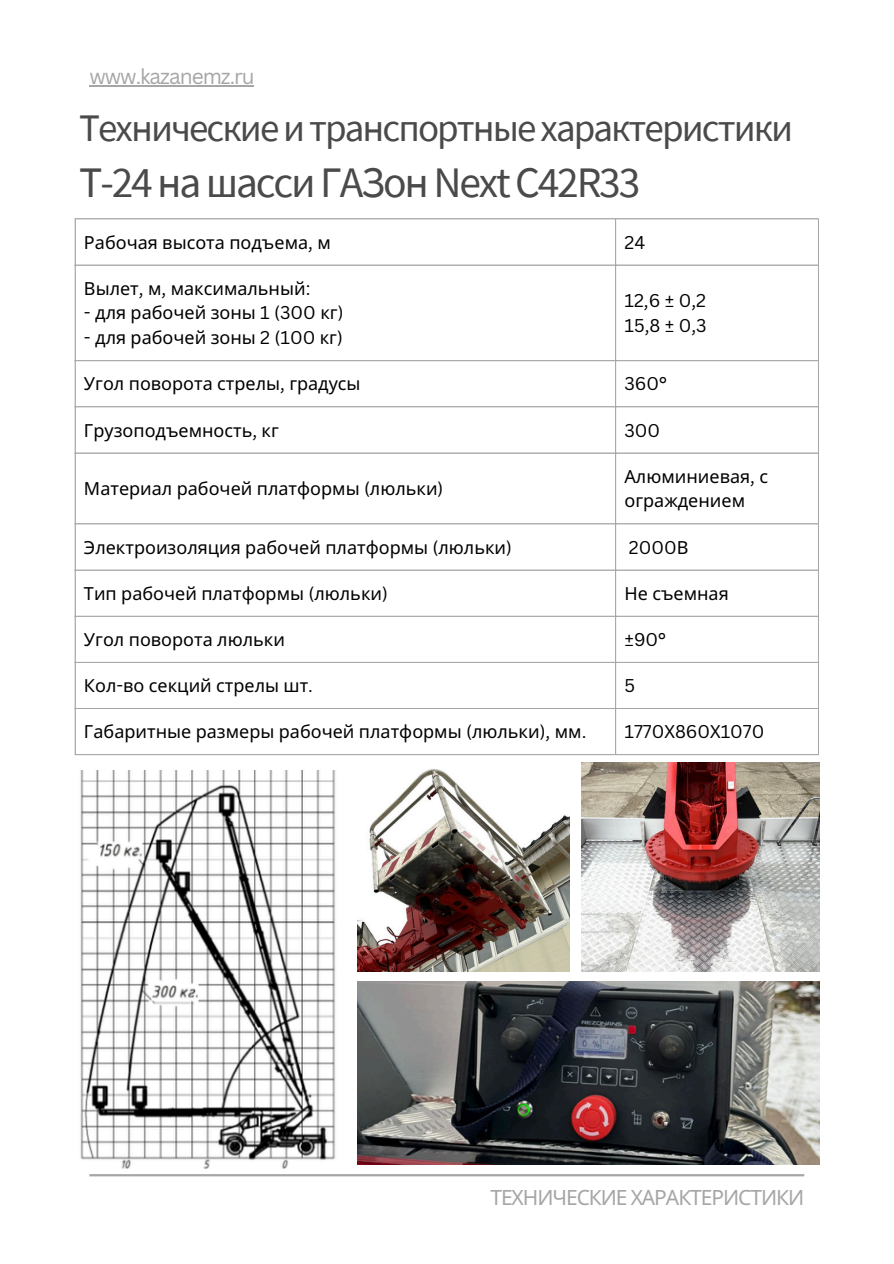
<style>
.page{position:relative;width:894px;height:1264px;background:#fff}
.page>*{position:absolute;margin:0;border:0;box-sizing:border-box;transform-origin:0 0}
.t1{font:43.5px "Source Sans Pro";letter-spacing:-.05em;color:#4b4a4a}
.t2{font:39px "Source Sans Pro";letter-spacing:-.05em;color:#4b4a4a}
.t3{font:21px "Noto Sans";letter-spacing:-.05em;color:#a6a6a6}
.t4{font:21px "Canva Sans";letter-spacing:-.05em;color:#a6a6a6}
.t5{font:18px/24.8px "Noto Sans";color:#000}
.t6{font:18px "Canva Sans";color:#000}
.s1{font-family:"Canva Sans"}
.s2{font-family:"Noto Sans"}
</style>
<div class="page">
<hr style="left:89px;top:1174px;width:715px;height:2px;background:#a6a6a6">
<hr style="left:89px;top:85px;width:165px;height:1px;background:#a6a6a6">
<hr style="left:75px;top:219px;width:1px;height:535px;background:#a6a6a6">
<hr style="left:615px;top:219px;width:1px;height:535px;background:#a6a6a6">
<hr style="left:817px;top:219px;width:1px;height:535px;background:#a6a6a6">
<hr style="left:75px;top:218px;width:743px;height:1px;background:#a6a6a6">
<hr style="left:75px;top:264px;width:743px;height:1px;background:#a6a6a6">
<hr style="left:75px;top:360px;width:743px;height:1px;background:#a6a6a6">
<hr style="left:75px;top:406px;width:743px;height:1px;background:#a6a6a6">
<hr style="left:75px;top:452px;width:743px;height:1px;background:#a6a6a6">
<hr style="left:75px;top:523px;width:743px;height:1px;background:#a6a6a6">
<hr style="left:75px;top:569px;width:743px;height:1px;background:#a6a6a6">
<hr style="left:75px;top:615px;width:743px;height:1px;background:#a6a6a6">
<hr style="left:75px;top:662px;width:743px;height:1px;background:#a6a6a6">
<hr style="left:75px;top:708px;width:743px;height:1px;background:#a6a6a6">
<hr style="left:75px;top:754px;width:743px;height:1px;background:#a6a6a6">
<img style="left:80px;top:770px;width:256px;height:398px">
<img style="left:357px;top:769px;width:212px;height:202px">
<img style="left:581px;top:763px;width:238px;height:208px">
<img style="left:357px;top:981px;width:462px;height:183px">
<p class="t4" style="left:89px;top:62px;width:167px">www.kazanemz.ru</p>
<h2 class="t2" style="left:79px;top:103px;width:715px">Техническиеитранспортныехарактеристики</h2>
<h1 class="t1" style="left:79px;top:154px;width:562px">Т-24нашассиГАЗонNextC42R33</h1>
<p class="t5" style="left:84px;top:229px;width:248px">Рабочая высота подъема<span class="s1">,</span> м</p>
<p class="t6" style="left:624px;top:229px;width:22px">24</p>
<p class="t5" style="left:84px;top:275px;width:228px">Вылет<span class="s1">,</span> м<span class="s1">,</span> максимальный<span class="s1">:</span></p>
<p class="t5" style="left:84px;top:300px;width:261px"><span class="s1">-</span> для рабочей зоны <span class="s1">1 (300</span> кг<span class="s1">)</span></p>
<p class="t5" style="left:84px;top:325px;width:260px"><span class="s1">-</span> для рабочей зоны <span class="s1">2 (100</span> кг<span class="s1">)</span></p>
<p class="t6" style="left:624px;top:288px;width:83px">12,6 ± 0,2</p>
<p class="t6" style="left:624px;top:312px;width:84px">15,8 ± 0,3</p>
<p class="t5" style="left:84px;top:371px;width:278px">Угол поворота стрелы<span class="s1">,</span> градусы</p>
<p class="t6" style="left:624px;top:371px;width:44px">360°</p>
<p class="t5" style="left:84px;top:417px;width:196px">Грузоподъемность<span class="s1">,</span> кг</p>
<p class="t6" style="left:624px;top:417px;width:37px">300</p>
<p class="t5" style="left:84px;top:475px;width:361px">Материал рабочей платформы <span class="s1">(</span>люльки<span class="s1">)</span></p>
<p class="t5" style="left:624px;top:463px;width:145px">Алюминиевая<span class="s1">,</span> с ограждением</p>
<p class="t5" style="left:84px;top:534px;width:429px">Электроизоляция рабочей платформы <span class="s1">(</span>люльки<span class="s1">)</span></p>
<p class="t6" style="left:628px;top:534px;width:61px">2000<span class="s2">В</span></p>
<p class="t5" style="left:84px;top:580px;width:305px">Тип рабочей платформы <span class="s1">(</span>люльки<span class="s1">)</span></p>
<p class="t5" style="left:624px;top:580px;width:106px">Не съемная</p>
<p class="t5" style="left:84px;top:626px;width:202px">Угол поворота люльки</p>
<p class="t6" style="left:624px;top:626px;width:43px">±90°</p>
<p class="t5" style="left:84px;top:672px;width:230px">Кол<span class="s1">-</span>во секций стрелы шт<span class="s1">.</span></p>
<p class="t6" style="left:624px;top:672px;width:12px">5</p>
<p class="t5" style="left:84px;top:718px;width:503px">Габаритные размеры рабочей платформы <span class="s1">(</span>люльки<span class="s1">),</span> мм<span class="s1">.</span></p>
<p class="t6" style="left:624px;top:719px;width:141px">1770<span class="s2">Х</span>860<span class="s2">Х</span>1070</p>
<p class="t3" style="left:490px;top:1182px;width:315px">ТЕХНИЧЕСКИЕ ХАРАКТЕРИСТИКИ</p>
</div>
